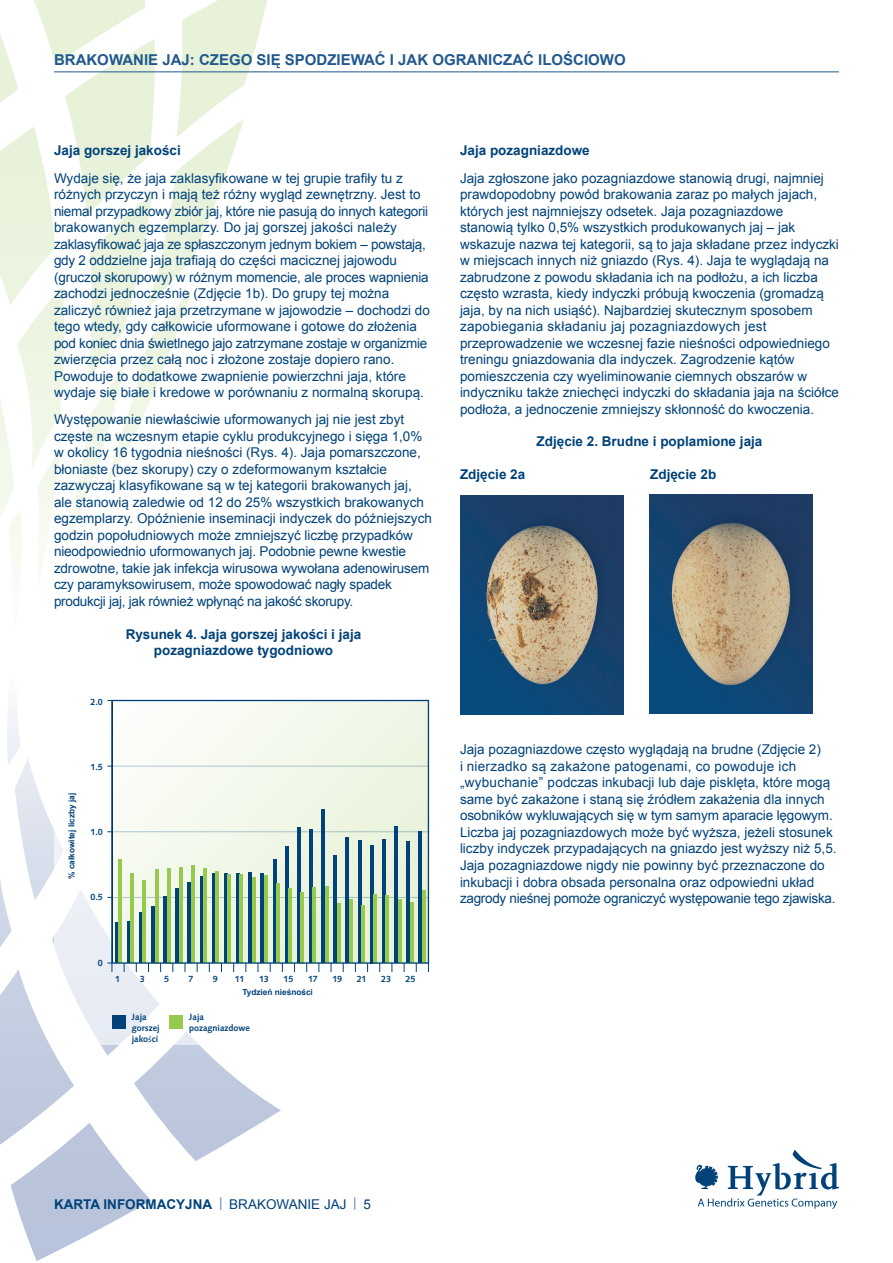
<style>
.page{position:relative;width:893px;height:1263px;background:#fff}
.page>*{position:absolute;margin:0;border:0;box-sizing:border-box;transform-origin:0 0}
.t1{font:700 15px "Arial";color:#20598e}
.ad_body{font:13.5px/16.5px "Arial";color:#004279}
.af_image_label{font:700 13.5px/16.5px "Arial";color:#004279;text-align:center}
.ae_para_heading{font:700 13.5px "Arial";color:#004279}
.t2{font:700 12px "Syntax";color:#004279}
.t3{font:700 9px/10.8px "Syntax";color:#004279}
.ag_chart_text{font:700 8.25px "Arial";color:#004279}
.s1{font-family:"Myriad Pro";font-weight:400}
.s2{font-weight:400;color:#6a86b1}
.s3{font-weight:400}
</style>
<div class="page">
<svg style="left:0;top:0;width:270px;height:568px"></svg>
<svg style="left:0;top:711px;width:281px;height:550px"></svg>
<svg style="left:54px;top:699px;width:376px;height:346px"></svg>
<svg style="left:113px;top:702px;width:314px;height:260px"></svg>
<hr style="left:112px;top:897px;width:316px;height:1px;background:#004279">
<hr style="left:112px;top:831px;width:316px;height:1px;background:#004279">
<hr style="left:112px;top:766px;width:316px;height:1px;background:#004279">
<svg style="left:107px;top:963px;width:6px;height:9px"></svg>
<div style="left:112px;top:1016px;width:13px;height:13px;background:#004279"></div>
<div style="left:169px;top:1016px;width:13px;height:13px;background:#96ca4e"></div>
<hr style="left:115px;top:922px;width:3px;height:41px;background:#004279">
<hr style="left:127px;top:921px;width:3px;height:42px;background:#004279">
<hr style="left:139px;top:912px;width:3px;height:51px;background:#004279">
<hr style="left:151px;top:907px;width:4px;height:56px;background:#004279">
<hr style="left:164px;top:896px;width:3px;height:67px;background:#004279">
<hr style="left:176px;top:888px;width:3px;height:75px;background:#004279">
<hr style="left:188px;top:883px;width:3px;height:80px;background:#004279">
<hr style="left:200px;top:877px;width:3px;height:86px;background:#004279">
<hr style="left:212px;top:874px;width:3px;height:89px;background:#004279">
<svg style="left:224px;top:873px;width:4px;height:89px"></svg>
<svg style="left:236px;top:873px;width:4px;height:89px"></svg>
<hr style="left:248px;top:873px;width:4px;height:90px;background:#004279">
<hr style="left:261px;top:874px;width:3px;height:89px;background:#004279">
<hr style="left:273px;top:860px;width:3px;height:103px;background:#004279">
<hr style="left:285px;top:847px;width:3px;height:116px;background:#004279">
<hr style="left:297px;top:827px;width:3px;height:136px;background:#004279">
<hr style="left:309px;top:830px;width:4px;height:133px;background:#004279">
<hr style="left:321px;top:809px;width:4px;height:154px;background:#004279">
<hr style="left:334px;top:856px;width:3px;height:107px;background:#004279">
<hr style="left:346px;top:837px;width:3px;height:126px;background:#004279">
<hr style="left:358px;top:840px;width:3px;height:123px;background:#004279">
<hr style="left:370px;top:845px;width:3px;height:118px;background:#004279">
<hr style="left:382px;top:839px;width:3px;height:124px;background:#004279">
<hr style="left:394px;top:826px;width:4px;height:137px;background:#004279">
<hr style="left:406px;top:841px;width:4px;height:122px;background:#004279">
<hr style="left:418px;top:832px;width:4px;height:131px;background:#004279">
<hr style="left:118px;top:860px;width:4px;height:103px;background:#96ca4e">
<hr style="left:130px;top:873px;width:4px;height:90px;background:#96ca4e">
<hr style="left:143px;top:881px;width:3px;height:82px;background:#96ca4e">
<hr style="left:155px;top:869px;width:3px;height:94px;background:#96ca4e">
<hr style="left:167px;top:868px;width:3px;height:95px;background:#96ca4e">
<hr style="left:179px;top:867px;width:3px;height:96px;background:#96ca4e">
<hr style="left:191px;top:865px;width:4px;height:98px;background:#96ca4e">
<hr style="left:203px;top:868px;width:4px;height:95px;background:#96ca4e">
<hr style="left:216px;top:871px;width:3px;height:92px;background:#96ca4e">
<hr style="left:228px;top:875px;width:3px;height:88px;background:#96ca4e">
<hr style="left:240px;top:875px;width:3px;height:88px;background:#96ca4e">
<hr style="left:252px;top:877px;width:3px;height:86px;background:#96ca4e">
<hr style="left:264px;top:876px;width:4px;height:87px;background:#96ca4e">
<hr style="left:276px;top:884px;width:3px;height:79px;background:#96ca4e">
<hr style="left:289px;top:888px;width:3px;height:75px;background:#96ca4e">
<hr style="left:301px;top:892px;width:3px;height:71px;background:#96ca4e">
<hr style="left:313px;top:887px;width:3px;height:76px;background:#96ca4e">
<hr style="left:325px;top:887px;width:3px;height:76px;background:#96ca4e">
<hr style="left:337px;top:903px;width:3px;height:60px;background:#96ca4e">
<hr style="left:349px;top:899px;width:3px;height:64px;background:#96ca4e">
<hr style="left:361px;top:906px;width:4px;height:57px;background:#96ca4e">
<hr style="left:373px;top:894px;width:4px;height:69px;background:#96ca4e">
<hr style="left:386px;top:895px;width:3px;height:68px;background:#96ca4e">
<hr style="left:398px;top:900px;width:3px;height:63px;background:#96ca4e">
<hr style="left:410px;top:902px;width:3px;height:61px;background:#96ca4e">
<hr style="left:422px;top:890px;width:3px;height:73px;background:#96ca4e">
<div style="left:111px;top:700px;width:318px;height:264px;border:1px solid #004279"></div>
<img style="left:460px;top:496px;width:164px;height:218px">
<img style="left:649px;top:495px;width:164px;height:218px">
<div style="left:242px;top:989px;width:107px;height:15px;background:#fff"></div>
<div style="left:68px;top:727px;width:16px;height:152px;background:#fff"></div>
<svg style="left:695px;top:1150px;width:144px;height:59px"></svg>
<hr style="left:54px;top:72px;width:785px;height:1px;background:#20598e">
<p class="t1" style="left:54px;top:50px;width:573px">BRAKOWANIE JAJ: CZEGO SIĘ SPODZIEWAĆ I JAK OGRANICZAĆ ILOŚCIOWO</p>
<p class="ae_para_heading" style="left:54px;top:142px;width:128px">Jaja gorszej jakości</p>
<p class="ad_body" style="left:54px;top:170px;width:377px">Wydaje się, że jaja zaklasyfikowane w tej grupie trafiły tu z różnych przyczyn i mają też różny wygląd zewnętrzny. Jest to niemal przypadkowy zbiór jaj, które nie pasują do innych kategorii brakowanych egzemplarzy. Do jaj gorszej jakości należy zaklasyfikować jaja ze spłaszczonym jednym bokiem – powstają, gdy 2 oddzielne jaja trafiają do części macicznej jajowodu (gruczoł skorupowy) w różnym momencie, ale proces wapnienia zachodzi jednocześnie (Zdjęcie 1b). Do grupy tej można zaliczyć również jaja przetrzymane w jajowodzie – dochodzi do tego wtedy, gdy całkowicie uformowane i gotowe do złożenia pod koniec dnia świetlnego jajo zatrzymane zostaje w organizmie zwierzęcia przez całą noc i złożone zostaje dopiero rano.<br>Powoduje to dodatkowe zwapnienie powierzchni jaja, które wydaje się białe i kredowe w porównaniu z normalną skorupą.</p>
<p class="ad_body" style="left:54px;top:411px;width:379px">Występowanie niewłaściwie uformowanych jaj nie jest zbyt częste na wczesnym etapie cyklu produkcyjnego i sięga 1,0% w okolicy 16 tygodnia nieśności (Rys. 4). Jaja pomarszczone, błoniaste (bez skorupy) czy o zdeformowanym kształcie zazwyczaj klasyfikowane są w tej kategorii brakowanych jaj, ale stanowią zaledwie od 12 do 25% wszystkich brakowanych egzemplarzy. Opóźnienie inseminacji indyczek do późniejszych godzin popołudniowych może zmniejszyć liczbę przypadków nieodpowiednio uformowanych jaj. Podobnie pewne kwestie zdrowotne, takie jak infekcja wirusowa wywołana adenowirusem czy paramyksowirusem, może spowodować nagły spadek produkcji jaj, jak również wpłynąć na jakość skorupy.</p>
<p class="af_image_label" style="left:126px;top:626px;width:237px">Rysunek 4. Jaja gorszej jakości i jaja pozagniazdowe tygodniowo</p>
<p class="t3" style="left:90px;top:696px;width:14px">2.0</p>
<p class="t3" style="left:90px;top:761px;width:14px">1.5</p>
<p class="t2" style="left:69px;top:872px;width:84px;rotate:-90deg">% of Total Eggs</p>
<p class="ag_chart_text" style="left:66px;top:879px;width:88px;rotate:-90deg">% całkowitej liczby jaj</p>
<p class="t3" style="left:90px;top:827px;width:14px">1.0</p>
<p class="t3" style="left:90px;top:892px;width:14px">0.5</p>
<p class="t3" style="left:98px;top:957px;width:7px">0</p>
<p class="t3" style="left:115px;top:973px;width:7px">1</p>
<p class="t3" style="left:140px;top:973px;width:7px">3</p>
<p class="t3" style="left:164px;top:973px;width:7px">5</p>
<p class="t3" style="left:188px;top:973px;width:7px">7</p>
<p class="t3" style="left:213px;top:973px;width:7px">9</p>
<p class="t3" style="left:235px;top:973px;width:11px">11</p>
<p class="t3" style="left:259px;top:973px;width:11px">13</p>
<p class="t3" style="left:284px;top:973px;width:11px">15</p>
<p class="t3" style="left:308px;top:973px;width:11px">17</p>
<p class="t3" style="left:332px;top:973px;width:11px">19</p>
<p class="t3" style="left:357px;top:973px;width:11px">21</p>
<p class="t3" style="left:381px;top:973px;width:11px">23</p>
<p class="t3" style="left:405px;top:973px;width:12px">25</p>
<p class="ag_chart_text" style="left:242px;top:986px;width:72px">Tydzień nieśności</p>
<p class="t2" style="left:244px;top:987px;width:64px">Week of lay</p>
<p class="t3" style="left:132px;top:1012px;width:29px">Jaja gorszej jako<span class="s1">ś</span>ci</p>
<p class="t3" style="left:189px;top:1012px;width:63px">Jaja pozagniazdowe</p>
<p class="ae_para_heading" style="left:460px;top:142px;width:131px">Jaja pozagniazdowe</p>
<p class="ad_body" style="left:460px;top:170px;width:380px">Jaja zgłoszone jako pozagniazdowe stanowią drugi, najmniej prawdopodobny powód brakowania zaraz po małych jajach, których jest najmniejszy odsetek. Jaja pozagniazdowe stanowią tylko 0,5% wszystkich produkowanych jaj – jak wskazuje nazwa tej kategorii, są to jaja składane przez indyczki w miejscach innych niż gniazdo (Rys. 4). Jaja te wyglądają na zabrudzone z powodu składania ich na podłożu, a ich liczba często wzrasta, kiedy indyczki próbują kwoczenia (gromadzą jaja, by na nich usiąść). Najbardziej skutecznym sposobem zapobiegania składaniu jaj pozagniazdowych jest przeprowadzenie we wczesnej fazie nieśności odpowiedniego treningu gniazdowania dla indyczek. Zagrodzenie kątów pomieszczenia czy wyeliminowanie ciemnych obszarów w indyczniku także zniechęci indyczki do składania jaja na ściółce podłoża, a jednoczenie zmniejszy skłonność do kwoczenia.</p>
<p class="af_image_label" style="left:537px;top:434px;width:227px">Zdjęcie 2. Brudne i poplamione jaja</p>
<p class="af_image_label" style="left:460px;top:466px;width:67px">Zdjęcie 2a</p>
<p class="af_image_label" style="left:650px;top:466px;width:68px">Zdjęcie 2b</p>
<p class="ad_body" style="left:460px;top:742px;width:378px">Jaja pozagniazdowe często wyglądają na brudne (Zdjęcie 2)<br>i nierzadko są zakażone patogenami, co powoduje ich „wybuchanie” podczas inkubacji lub daje pisklęta, które mogą same być zakażone i staną się źródłem zakażenia dla innych osobników wykluwających się w tym samym aparacie lęgowym.<br>Liczba jaj pozagniazdowych może być wyższa, jeżeli stosunek liczby indyczek przypadających na gniazdo jest wyższy niż 5,5.<br>Jaja pozagniazdowe nigdy nie powinny być przeznaczone do inkubacji i dobra obsada personalna oraz odpowiedni układ zagrody nieśnej pomoże ograniczyć występowanie tego zjawiska.</p>
<p class="af_image_label" style="left:54px;top:1196px;width:319px">KARTA INFORMACYJNA <span class="s2">|</span> <span class="s3">BRAKOWANIE JAJ</span> <span class="s2">|</span> <span class="s3">5</span></p>
</div>
